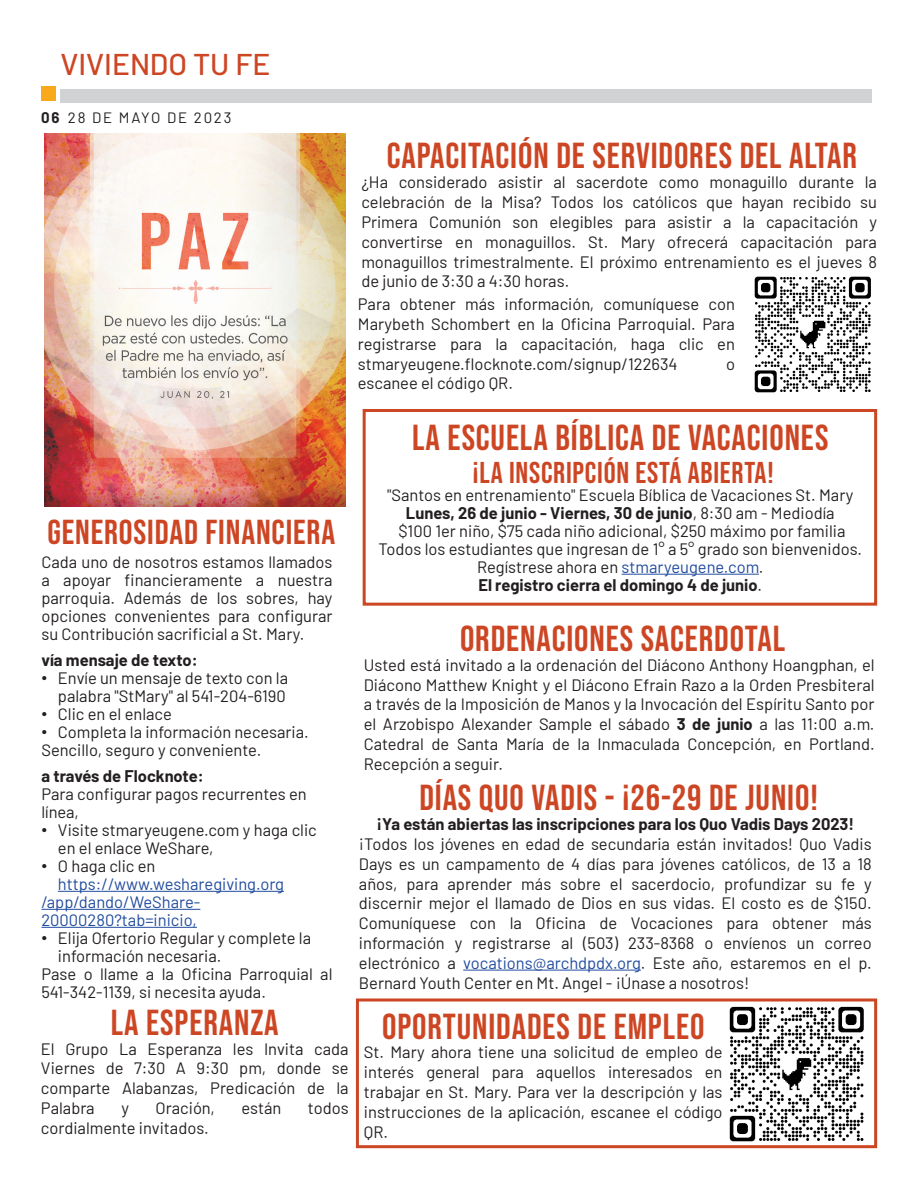
<style>
.page{position:relative;width:918px;height:1188px;background:#fff}
.page>*{position:absolute;margin:0;border:0;box-sizing:border-box;transform-origin:0 0}
.Header_1{font:36px "Bebas Neue";letter-spacing:.025em;color:#cd4624}
.Header_1-2{font:34.5px "Bebas Neue";letter-spacing:.025em;color:#cd4624}
.Header_1-3{font:30px "Bebas Neue";letter-spacing:.025em;color:#cd4624}
.OliveGreen_pg_header{font:500 30px "Barlow";color:#cd4624}
.Main_Body_Text{font:16.5px/19.8px "Barlow";color:#231f20;text-align:justify}
.Main_Body_Text-2{font:700 16.5px "Barlow";color:#231f20}
.Header_1-4{font:16.5px/18px "Barlow";color:#231f20;text-align:justify}
.Main_Body_Text-3{font:16.5px/18px "Barlow";color:#214c9f}
.Page_Subhead_Even{font:15px "Barlow";letter-spacing:.12em;color:#231f20}
.Page_Number_Even{font:700 15px "Barlow";color:#231f20}
.s1{font-family:"Arial"}
.s2{font-family:"Arial";color:#231f20}
.s3{color:#231f20}
.s4{font-weight:400}
.s5{color:#214c9f}
.s6{font-weight:700}
</style>
<div class="page">
<div style="left:356px;top:999px;width:521px;height:149px;border:3px solid #cd4624"></div>
<div style="left:363px;top:409px;width:514px;height:197px;border:3px solid #cd4624"></div>
<img style="left:729px;top:1006px;width:135px;height:136px">
<div style="left:60px;top:89px;width:812px;height:14px;background:#d1d2d4"></div>
<div style="left:41px;top:86px;width:14px;height:14px;background:#f9a91b"></div>
<hr style="left:58px;top:891px;width:226px;height:1px;background:#214c9f">
<hr style="left:41px;top:909px;width:159px;height:1px;background:#214c9f">
<hr style="left:41px;top:927px;width:156px;height:1px;background:#214c9f">
<hr style="left:622px;top:574px;width:137px;height:1px;background:#214c9f">
<hr style="left:463px;top:970px;width:178px;height:1px;background:#214c9f">
<img style="left:754px;top:276px;width:117px;height:117px">
<img style="left:44px;top:133px;width:301px;height:374px">
<p class="OliveGreen_pg_header" style="left:60px;top:42px;width:211px">VIVIENDO TU FE</p>
<p class="Page_Number_Even" style="left:41px;top:106px;width:20px">06</p>
<p class="Page_Subhead_Even" style="left:68px;top:106px;width:165px">28 DE MAYO DE 2023</p>
<p class="Header_1-2" style="left:47px;top:512px;width:289px">GENEROSIDAD FINANCIERA</p>
<p class="Header_1-4" style="left:41px;top:551px;width:293px">Cada uno de nosotros estamos llamados a apoyar financieramente a nuestra parroquia. Además de los sobres, hay opciones convenientes para configurar su Contribución sacrificial a St. Mary.</p>
<p class="Main_Body_Text-2" style="left:41px;top:648px;width:158px">vía mensaje de texto:</p>
<p class="Main_Body_Text" style="left:41px;top:668px;width:248px;line-height:18px;text-align:right"><span class="s1">•</span> Envíe un mensaje de texto con la palabra "StMary" al 541-204-6190</p>
<p class="Main_Body_Text" style="left:41px;top:703px;width:132px"><span class="s1">•</span> Clic en el enlace</p>
<p class="Main_Body_Text" style="left:41px;top:721px;width:269px"><span class="s1">•</span> Completa la información necesaria.</p>
<p class="Main_Body_Text" style="left:41px;top:739px;width:221px">Sencillo, seguro y conveniente.</p>
<p class="Main_Body_Text-2" style="left:41px;top:764px;width:164px">a través de Flocknote:</p>
<p class="Main_Body_Text" style="left:41px;top:784px;width:267px;line-height:18px">Para configurar pagos recurrentes en línea,</p>
<p class="Main_Body_Text" style="left:58px;top:820px;width:260px;line-height:18px;text-indent:-17px"><span class="s1">•</span> Visite stmaryeugene.com y haga clic en el enlace WeShare,</p>
<p class="Main_Body_Text-3" style="left:58px;top:856px;width:228px;text-indent:-17px"><span class="s2">•</span> <span class="s3">O haga clic en </span>https://www.wesharegiving.org</p>
<p class="Main_Body_Text-3" style="left:41px;top:892px;width:160px">/app/dando/WeShare-<br>20000280?tab=inicio,</p>
<p class="Main_Body_Text" style="left:58px;top:928px;width:255px;line-height:18px;text-indent:-17px"><span class="s1">•</span> Elija Ofertorio Regular y complete la información necesaria.</p>
<p class="Main_Body_Text" style="left:41px;top:964px;width:293px;line-height:18px">Pase o llame a la Oficina Parroquial al<br>541-342-1139, si necesita ayuda.</p>
<p class="Header_1" style="left:111px;top:1002px;width:169px">LA ESPERANZA</p>
<p class="Main_Body_Text" style="left:41px;top:1038px;width:309px">El Grupo La Esperanza les Invita cada Viernes de 7:30 A 9:30 pm, donde se comparte Alabanzas, Predicación de la Palabra</p>
<p class="Main_Body_Text" style="left:121px;top:1097px;width:9px">y</p>
<p class="Main_Body_Text" style="left:156px;top:1097px;width:61px">Oración,</p>
<p class="Main_Body_Text" style="left:241px;top:1097px;width:41px">están</p>
<p class="Main_Body_Text" style="left:308px;top:1097px;width:42px">todos</p>
<p class="Main_Body_Text" style="left:41px;top:1117px;width:169px">cordialmente invitados.</p>
<p class="Header_1" style="left:387px;top:135px;width:472px">CAPACITACIÓN DE SERVIDORES DEL ALTAR</p>
<p class="Main_Body_Text" style="left:361px;top:171px;width:517px">¿Ha considerado asistir al sacerdote como monaguillo durante la celebración de la Misa? Todos los católicos que hayan recibido su Primera Comunión son elegibles para asistir a la capacitación y convertirse en monaguillos. St. Mary ofrecerá capacitación para monaguillos trimestralmente. El próximo entrenamiento es el jueves 8 de junio de 3:30 a 4:30 horas.</p>
<p class="Main_Body_Text" style="left:358px;top:293px;width:379px">Para obtener más información, comuníquese con Marybeth Schombert en la Oficina Parroquial. Para registrarse para la capacitación, haga clic en stmaryeugene.flocknote.com/signup/122634</p>
<p class="Main_Body_Text" style="left:726px;top:352px;width:10px">o</p>
<p class="Main_Body_Text" style="left:358px;top:372px;width:157px">escanee el código QR.</p>
<p class="Header_1" style="left:412px;top:417px;width:418px">LA ESCUELA BÍBLICA DE VACACIONES</p>
<p class="Header_1-3" style="left:472px;top:456px;width:303px">¡LA INSCRIPCIÓN ESTÁ ABIERTA!</p>
<p class="Main_Body_Text" style="left:387px;top:484px;width:468px">"Santos en entrenamiento" Escuela Bíblica de Vacaciones St. Mary</p>
<p class="Main_Body_Text-2" style="left:406px;top:501px;width:430px">Lunes, 26 de junio - Viernes, 30 de junio<span class="s4">, 8:30 am - Mediodía</span></p>
<p class="Main_Body_Text" style="left:398px;top:520px;width:449px">$100 1er niño, $75 cada niño adicional, $250 máximo por familia</p>
<p class="Main_Body_Text" style="left:378px;top:538px;width:485px">Todos los estudiantes que ingresan de 1° a 5° grado son bienvenidos.</p>
<p class="Main_Body_Text" style="left:477px;top:556px;width:288px">Regístrese ahora en <span class="s5">stmaryeugene.com</span>.</p>
<p class="Main_Body_Text-2" style="left:478px;top:573px;width:285px">El registro cierra el domingo 4 de junio<span class="s4">.</span></p>
<p class="Header_1" style="left:460px;top:618px;width:327px">ORDENACIONES SACERDOTAL</p>
<p class="Main_Body_Text" style="left:364px;top:654px;width:512px">Usted está invitado a la ordenación del Diácono Anthony Hoangphan, el Diácono Matthew Knight y el Diácono Efrain Razo a la Orden Presbiteral a través de la Imposición de Manos y la Invocación del Espíritu Santo por el Arzobispo Alexander Sample el sábado <span class="s6">3 de junio</span> a las 11:00 a.m.<br>Catedral de Santa María de la Inmaculada Concepción, en Portland.<br>Recepción a seguir.</p>
<p class="Header_1" style="left:419px;top:778px;width:400px">DÍAS QUO VADIS - ¡26-29 DE JUNIO!</p>
<p class="Main_Body_Text-2" style="left:377px;top:812px;width:479px">¡Ya están abiertas las inscripciones para los Quo Vadis Days 2023!</p>
<p class="Main_Body_Text" style="left:359px;top:833px;width:514px">¡Todos los jóvenes en edad de secundaria están invitados! Quo Vadis Days es un campamento de 4 días para jóvenes católicos, de 13 a 18 años, para aprender más sobre el sacerdocio, profundizar su fe y discernir mejor el llamado de Dios en sus vidas. El costo es de $150.<br>Comuníquese con la Oficina de Vocaciones para obtener más información y registrarse al (503) 233-8368 o envíenos un correo electrónico a <span class="s5">vocations@archdpdx.org</span>. Este año, estaremos en el p.<br>Bernard Youth Center en Mt. Angel - ¡Únase a nosotros!</p>
<p class="Header_1" style="left:382px;top:1006px;width:324px">OPORTUNIDADES DE EMPLEO</p>
<p class="Main_Body_Text" style="left:364px;top:1041px;width:360px">St. Mary ahora tiene una solicitud de empleo de interés general para aquellos interesados en trabajar en St. Mary. Para ver la descripción y las instrucciones de la aplicación, escanee el código QR.</p>
</div>
